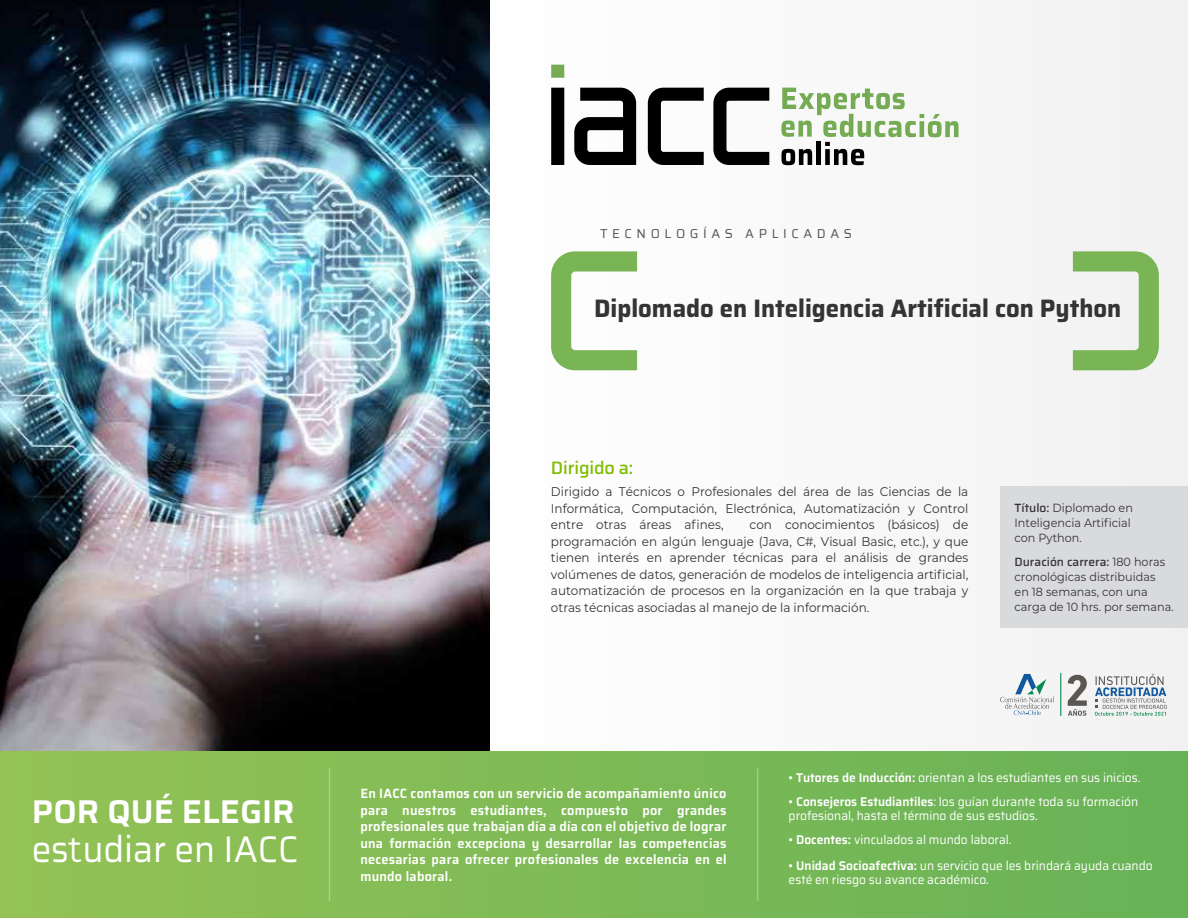
<style>
.page{position:relative;width:1188px;height:918px;background:#fff}
.page>*{position:absolute;margin:0;border:0;box-sizing:border-box;transform-origin:0 0}
.t1{font:37.05px "Saira";color:#fff;scale:.95 1}
.t2{font:600 33px "Saira";color:#fff}
.t3{font:700 25.2px "Saira";color:#343336;scale:.95 1}
.t4{font:500 18px "Saira";letter-spacing:-.01em;color:#80bc00}
.t5{font:600 13.35px/16.5px "Saira";letter-spacing:.02em;color:#fff;text-align:justify;scale:.95 1}
.t6{font:12.9px "Saira";letter-spacing:.355em;color:#545554}
.t7{font:12.6px/16.5px "Montserrat";color:#343336;text-align:justify;scale:.95 1}
.t8{font:12.6px/14.2px "Saira";color:#fff;scale:.95 1}
.t9{font:500 12px "Saira";color:#343336}
.t10{font:11.85px/15px "Montserrat";color:#343336;scale:.95 1}
.s1{font-family:"Montserrat"}
.s2{font-family:"Saira";font-weight:500;font-size:12px}
.s3{font-family:"Montserrat";font-weight:400;font-size:11.85px}
.s4{font-weight:600}
</style>
<div class="page">
<div style="left:430px;top:0;width:758px;height:918px;background:#f9f9f9"></div>
<img style="left:0;top:0;width:489px;height:752px">
<div style="left:551px;top:65px;width:13px;height:13px;background:#75ac53"></div>
<div style="left:551px;top:88px;width:13px;height:77px;background:#000"></div>
<svg style="left:648px;top:88px;width:56px;height:77px"></svg>
<svg style="left:713px;top:88px;width:56px;height:77px"></svg>
<svg style="left:574px;top:88px;width:62px;height:77px"></svg>
<svg style="left:781px;top:88px;width:178px;height:77px"></svg>
<svg style="left:1000px;top:674px;width:54px;height:41px"></svg>
<hr style="left:1060px;top:673px;width:1px;height:43px;background:#058b50">
<svg style="left:1068px;top:675px;width:19px;height:41px"></svg>
<svg style="left:1095px;top:674px;width:72px;height:42px"></svg>
<div style="left:1000px;top:486px;width:188px;height:142px;background:#d9dadb"></div>
<svg style="left:551px;top:251px;width:86px;height:119px"></svg>
<svg style="left:1073px;top:251px;width:86px;height:119px"></svg>
<div style="left:0;top:752px;width:1188px;height:166px;background:linear-gradient(to right,#94c255,#67b257)"></div>
<hr style="left:329px;top:769px;width:1px;height:132px;background:#fff">
<hr style="left:757px;top:769px;width:1px;height:132px;background:#fff">
<h2 class="t2" style="left:32px;top:786px;width:264px">POR QUÉ ELEGIR</h2>
<h1 class="t1" style="left:32px;top:822px;width:282px">es<span class="s1">t</span>udiar en IACC</h1>
<p class="t6" style="left:600px;top:224px;width:253px">TECNOLOGÍAS APLICADAS</p>
<h3 class="t3" style="left:594px;top:288px;width:557px">Diplomado en Inteligencia Artificial con Python</h3>
<h3 class="t4" style="left:551px;top:454px;width:84px">Dirigido a:</h3>
<p class="t7" style="left:551px;top:483px;width:441px">Dirigido a Técnicos o Profesionales del área de las Ciencias de la Informática, Computación, Electrónica, Automatización y Control entre otras áreas afines,</p>
<p class="t7" style="left:551px;top:516px;width:441px;text-indent:199px">con conocimientos (básicos) de programación en algún lenguaje (Java, C#, Visual Basic, etc.), y que tienen interés en aprender técnicas para el análisis de grandes volúmenes de datos, generación de modelos de inteligencia artificial, automatización de procesos en la organización en la que trabaja y otras técnicas asociadas al manejo de la información.</p>
<p class="t10" style="left:1015px;top:500px;width:126px"><span class="s2">Título:</span> Diplomado en<br>Inteligencia Artificial con Python.</p>
<p class="t9" style="left:1015px;top:553px;width:152px">Duración carrera: <span class="s3">180 horas</span></p>
<p class="t10" style="left:1015px;top:569px;width:169px">cronológicas distribuidas<br>en 18 semanas, con una carga de 10 hrs. por semana.</p>
<p class="t5" style="left:360px;top:785px;width:387px">En IACC contamos con un servicio de acompañamiento único para nuestros estudiantes, compuesto por grandes profesionales que trabajan día a día con el objetivo de lograr una formación excepciona y desarrollar las competencias necesarias para ofrecer profesionales de excelencia en el mundo laboral.</p>
<p class="t8" style="left:789px;top:770px;width:372px"><span class="s4">• Tutores de Inducción:</span> orientan a los estudiantes en sus inicios.</p>
<p class="t8" style="left:789px;top:794px;width:370px"><span class="s4">• Consejeros Estudiantiles</span>: los guían durante toda su formación profesional, hasta el término de sus estudios.</p>
<p class="t8" style="left:789px;top:832px;width:236px"><span class="s4">• Docentes:</span> vinculados al mundo laboral.</p>
<p class="t8" style="left:789px;top:858px;width:385px"><span class="s4">• Unidad Socioafectiva:</span> un servicio que les brindará ayuda cuando esté en riesgo su avance académico.</p>
</div>
